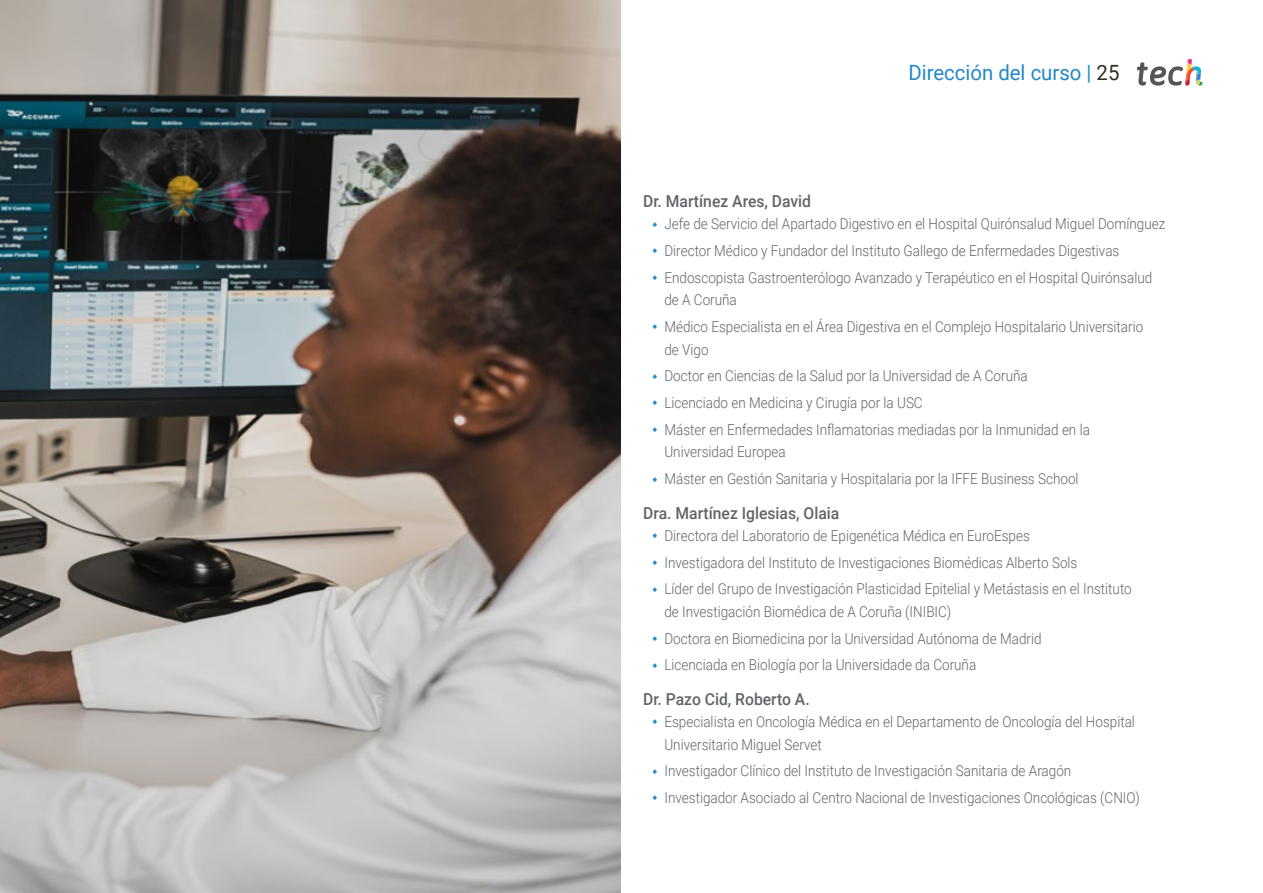
<style>
.page{position:relative;width:1263px;height:893px;background:#fff}
.page>*{position:absolute;margin:0;border:0;box-sizing:border-box;transform-origin:0 0}
.t1{font:21px "Roboto";color:#2488c9}
.t2{font:500 16.5px "Roboto";color:#61646a;scale:.95 1}
.t3{font:300 15px/26.7px "Roboto";color:#61646a;scale:.9 1}
.s1{color:#312e20}
</style>
<div class="page">
<svg style="left:1137px;top:59px;width:65px;height:27px"></svg>
<img style="left:0;top:0;width:621px;height:893px">
<h1 class="t1" style="left:908px;top:57px;width:213px">Dirección del curso | <span class="s1">25</span></h1>
<p class="t2" style="left:643px;top:190px;width:178px">Dr. Martínez Ares, David</p>
<p class="t3" style="left:664px;top:210px;width:558px">Jefe de Servicio del Apartado Digestivo en el Hospital Quirónsalud Miguel Domínguez<br>Director Médico y Fundador del Instituto Gallego de Enfermedades Digestivas<br>Endoscopista Gastroenterólogo Avanzado y Terapéutico en el Hospital Quirónsalud</p>
<p class="t3" style="left:664px;top:286px;width:533px">de A Coruña<br>Médico Especialista en el Área Digestiva en el Complejo Hospitalario Universitario</p>
<p class="t3" style="left:664px;top:335px;width:474px">de Vigo<br>Doctor en Ciencias de la Salud por la Universidad de A Coruña Licenciado en Medicina y Cirugía por la USC<br>Máster en Enfermedades Inflamatorias mediadas por la Inmunidad en la</p>
<p class="t3" style="left:664px;top:438px;width:462px">Universidad Europea<br>Máster en Gestión Sanitaria y Hospitalaria por la IFFE Business School</p>
<p class="t2" style="left:643px;top:501px;width:208px">Dra. Martínez Iglesias, Olaia</p>
<p class="t3" style="left:664px;top:522px;width:521px">Directora del Laboratorio de Epigenética Médica en EuroEspes<br>Investigadora del Instituto de Investigaciones Biomédicas Alberto Sols<br>Líder del Grupo de Investigación Plasticidad Epitelial y Metástasis en el Instituto</p>
<p class="t3" style="left:664px;top:598px;width:420px">de Investigación Biomédica de A Coruña (INIBIC)<br>Doctora en Biomedicina por la Universidad Autónoma de Madrid<br>Licenciada en Biología por la Universidade da Coruña</p>
<p class="t2" style="left:643px;top:687px;width:177px">Dr. Pazo Cid, Roberto A.</p>
<p class="t3" style="left:664px;top:710px;width:524px;line-height:22.5px">Especialista en Oncología Médica en el Departamento de Oncología del Hospital<br>Universitario Miguel Servet</p>
<p class="t3" style="left:664px;top:757px;width:530px">Investigador Clínico del Instituto de Investigación Sanitaria de Aragón<br>Investigador Asociado al Centro Nacional de Investigaciones Oncológicas (CNIO)</p>
</div>
